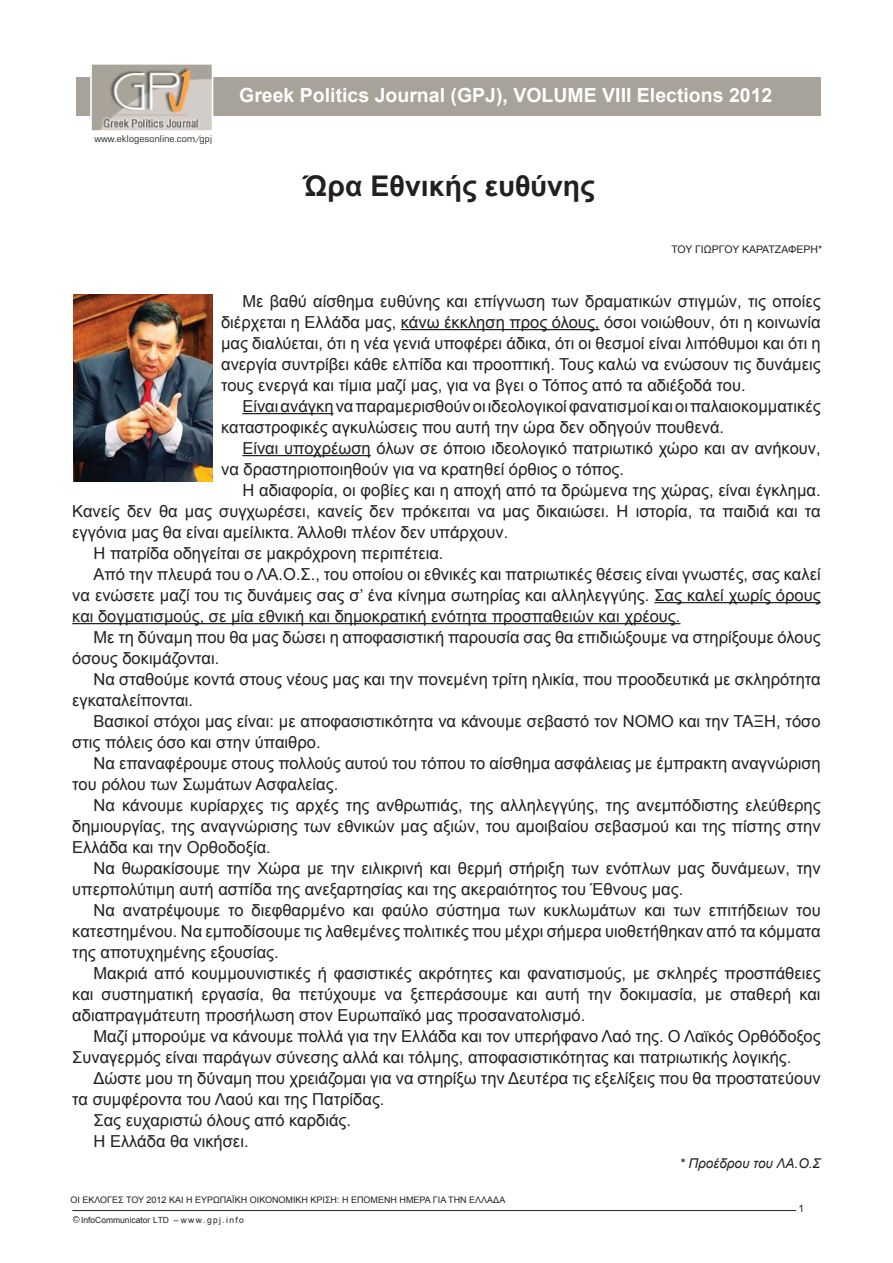
<style>
.page{position:relative;width:893px;height:1263px;background:#fff}
.page>*{position:absolute;margin:0;border:0;box-sizing:border-box;transform-origin:0 0}
.t1{font:700 28.5px "Arial";color:#231f20}
.t2{font:700 19.5px "Arial";color:#fff}
.t3{font:16.5px/21px "Arial";color:#231f20}
.t4{font:italic 13.5px "Arial";color:#231f20}
.t5{font:10.5px "Arial";color:#231f20}
.t6{font:10.2px "Arial";color:#231f20}
.t7{font:9.75px "UB Europa";letter-spacing:-.005em;color:#231f20}
.t8{font:9px "Arial";color:#231f20}
.t9{font:8.55px "Arial";color:#231f20}
</style>
<div class="page">
<hr style="left:73px;top:1210px;width:723px;height:1px;background:#231f20">
<div style="left:73px;top:1216px;width:7px;height:7px;border:1px solid #231f20;border-radius:50%"></div>
<div style="left:76px;top:77px;width:744px;height:39px;background:#a7a29a"></div>
<img style="left:93px;top:66px;width:117px;height:63px">
<div style="left:90px;top:63px;width:123px;height:69px;border:2px solid #fff"></div>
<hr style="left:401px;top:329px;width:198px;height:1px;background:#231f20">
<hr style="left:242px;top:413px;width:92px;height:1px;background:#231f20">
<hr style="left:242px;top:455px;width:129px;height:1px;background:#231f20">
<hr style="left:654px;top:602px;width:167px;height:1px;background:#231f20">
<hr style="left:72px;top:623px;width:608px;height:1px;background:#231f20">
<img style="left:74px;top:295px;width:139px;height:187px">
<p class="t7" style="left:94px;top:134px;width:119px">www.eklogesonline.com/gpj</p>
<p class="t2" style="left:239px;top:82px;width:535px">Greek Politics Journal (GPJ), VOLUME VIIΙ Elections 2012</p>
<h1 class="t1" style="left:304px;top:167px;width:293px">Ώρα Εθνικής ευθύνης</h1>
<p class="t5" style="left:671px;top:242px;width:37px">Του Γιώργου</p>
<p class="t5" style="left:742px;top:242px;width:15px">Καρατ</p>
<p class="t5" style="left:775px;top:242px;width:30px">ζαφέρη</p>
<p class="t5" style="left:818px;top:242px;width:6px">*</p>
<p class="t3" style="left:221px;top:291px;width:601px;text-align:justify;text-indent:21px">Με βαθύ αίσθημα ευθύνης και επίγνωση των δραματικών στιγμών, τις οποίες διέρχεται η Ελλάδα μας, κάνω έκκληση προς όλους, όσοι νοιώθουν, ότι η κοινωνία μας διαλύεται, ότι η νέα γενιά υποφέρει άδικα, ότι οι θεσμοί είναι λιπόθυμοι και ότι η ανεργία συντρίβει κάθε ελπίδα και προοπτική. Τους καλώ να ενώσουν τις δυνάμεις τους ενεργά και τίμια μαζί μας, για να βγει ο Τόπος από τα αδιέξοδά του.</p>
<p class="t3" style="left:221px;top:396px;width:601px;text-indent:21px">Είναι ανάγκη να παραμερισθούν οι ιδεολογικοί φανατισμοί και οι παλαιοκομματικές καταστροφικές αγκυλώσεις που αυτή την ώρα δεν οδηγούν πουθενά.</p>
<p class="t3" style="left:221px;top:438px;width:601px;text-indent:21px">Είναι υποχρέωση όλων σε όποιο ιδεολογικό πατριωτικό χώρο και αν ανήκουν, να δραστηριοποιηθούν για να κρατηθεί όρθιος ο τόπος.</p>
<p class="t3" style="left:242px;top:480px;width:580px">Η αδιαφορία, οι φοβίες και η αποχή από τα δρώμενα της χώρας, είναι έγκλημα.</p>
<p class="t3" style="left:72px;top:501px;width:750px">Κανείς δεν θα μας συγχωρέσει, κανείς δεν πρόκειται να μας δικαιώσει. Η ιστορία, τα παιδιά και τα</p>
<p class="t3" style="left:72px;top:522px;width:437px">εγγόνια μας θα είναι αμείλικτα. Άλλοθι πλέον δεν υπάρχουν.</p>
<p class="t3" style="left:94px;top:543px;width:351px">Η πατρίδα οδηγείται σε μακρόχρονη περιπέτεια.</p>
<p class="t3" style="left:94px;top:564px;width:729px">Από την πλευρά του ο ΛΑ.Ο.Σ., του οποίου οι εθνικές και πατριωτικές θέσεις είναι γνωστές, σας καλεί</p>
<p class="t3" style="left:72px;top:585px;width:750px">να ενώσετε μαζί του τις δυνάμεις σας σ’ ένα κίνημα σωτηρίας και αλληλεγγύης. Σας καλεί χωρίς όρους</p>
<p class="t3" style="left:72px;top:606px;width:610px">και δογματισμούς, σε μία εθνική και δημοκρατική ενότητα προσπαθειών και χρέους.</p>
<p class="t3" style="left:94px;top:627px;width:729px">Με τη δύναμη που θα μας δώσει η αποφασιστική παρουσία σας θα επιδιώξουμε να στηρίξουμε όλους</p>
<p class="t3" style="left:72px;top:648px;width:149px">όσους δοκιμάζονται.</p>
<p class="t3" style="left:94px;top:669px;width:729px">Να σταθούμε κοντά στους νέους μας και την πονεμένη τρίτη ηλικία, που προοδευτικά με σκληρότητα</p>
<p class="t3" style="left:72px;top:690px;width:122px">εγκαταλείπονται.</p>
<p class="t3" style="left:94px;top:711px;width:729px">Βασικοί στόχοι μας είναι: με αποφασιστικότητα να κάνουμε σεβαστό τον ΝΟΜΟ και την ΤΑΞΗ, τόσο</p>
<p class="t3" style="left:72px;top:732px;width:250px">στις πόλεις όσο και στην ύπαιθρο.</p>
<p class="t3" style="left:94px;top:753px;width:729px">Να επαναφέρουμε στους πολλούς αυτού του τόπου το αίσθημα ασφάλειας με έμπρακτη αναγνώριση</p>
<p class="t3" style="left:72px;top:774px;width:268px">του ρόλου των Σωμάτων Ασφαλείας.</p>
<p class="t3" style="left:94px;top:795px;width:729px">Να κάνουμε κυρίαρχες τις αρχές της ανθρωπιάς, της αλληλεγγύης, της ανεμπόδιστης ελεύθερης</p>
<p class="t3" style="left:72px;top:816px;width:750px">δημιουργίας, της αναγνώρισης των εθνικών μας αξιών, του αμοιβαίου σεβασμού και της πίστης στην</p>
<p class="t3" style="left:72px;top:837px;width:200px">Ελλάδα και την Ορθοδοξία.</p>
<p class="t3" style="left:94px;top:858px;width:729px">Να θωρακίσουμε την Χώρα με την ειλικρινή και θερμή στήριξη των ενόπλων μας δυνάμεων, την</p>
<p class="t3" style="left:72px;top:879px;width:612px">υπερπολύτιμη αυτή ασπίδα της ανεξαρτησίας και της ακεραιότητος του Έθνους μας.</p>
<p class="t3" style="left:94px;top:900px;width:729px">Να ανατρέψουμε το διεφθαρμένο και φαύλο σύστημα των κυκλωμάτων και των επιτήδειων του</p>
<p class="t3" style="left:72px;top:921px;width:750px">κατεστημένου. Να εμποδίσουμε τις λαθεμένες πολιτικές που μέχρι σήμερα υιοθετήθηκαν από τα κόμματα</p>
<p class="t3" style="left:72px;top:942px;width:208px">της αποτυχημένης εξουσίας.</p>
<p class="t3" style="left:94px;top:963px;width:729px">Μακριά από κουμμουνιστικές ή φασιστικές ακρότητες και φανατισμούς, με σκληρές προσπάθειες</p>
<p class="t3" style="left:72px;top:984px;width:750px">και συστηματική εργασία, θα πετύχουμε να ξεπεράσουμε και αυτή την δοκιμασία, με σταθερή και</p>
<p class="t3" style="left:72px;top:1005px;width:515px">αδιαπραγμάτευτη προσήλωση στον Ευρωπαϊκό μας προσανατολισμό.</p>
<p class="t3" style="left:94px;top:1026px;width:729px">Μαζί μπορούμε να κάνουμε πολλά για την Ελλάδα και τον υπερήφανο Λαό της. Ο Λαϊκός Ορθόδοξος</p>
<p class="t3" style="left:72px;top:1047px;width:721px">Συναγερμός είναι παράγων σύνεσης αλλά και τόλμης, αποφασιστικότητας και πατριωτικής λογικής.</p>
<p class="t3" style="left:94px;top:1068px;width:729px">Δώστε μου τη δύναμη που χρειάζομαι για να στηρίξω την Δευτέρα τις εξελίξεις που θα προστατεύουν</p>
<p class="t3" style="left:72px;top:1089px;width:314px">τα συμφέροντα του Λαού και της Πατρίδας.</p>
<p class="t3" style="left:94px;top:1110px;width:259px">Σας ευχαριστώ όλους από καρδιάς.</p>
<p class="t3" style="left:94px;top:1131px;width:157px">Η Ελλάδα θα νικήσει.</p>
<p class="t4" style="left:679px;top:1154px;width:143px">* Προέδρου του ΛΑ.Ο.Σ</p>
<p class="t8" style="left:70px;top:1194px;width:436px">ΟΙ ΕΚΛΟΓΕΣ ΤΟΥ 2012 ΚΑΙ Η ΕΥΡΩΠΑΪΚΗ ΟΙΚΟΝΟΜΙΚΗ ΚΡΙΣΗ: Η ΕΠΟΜΕΝΗ ΗΜΕΡΑ ΓΙΑ ΤΗΝ ΕΛΛΑΔΑ</p>
<p class="t9" style="left:74px;top:1214px;width:171px"><sup>c</sup> InfoCommunicator LTD – w w w . g p j . i n f o</p>
<p class="t6" style="left:798px;top:1202px;width:7px">1</p>
</div>
